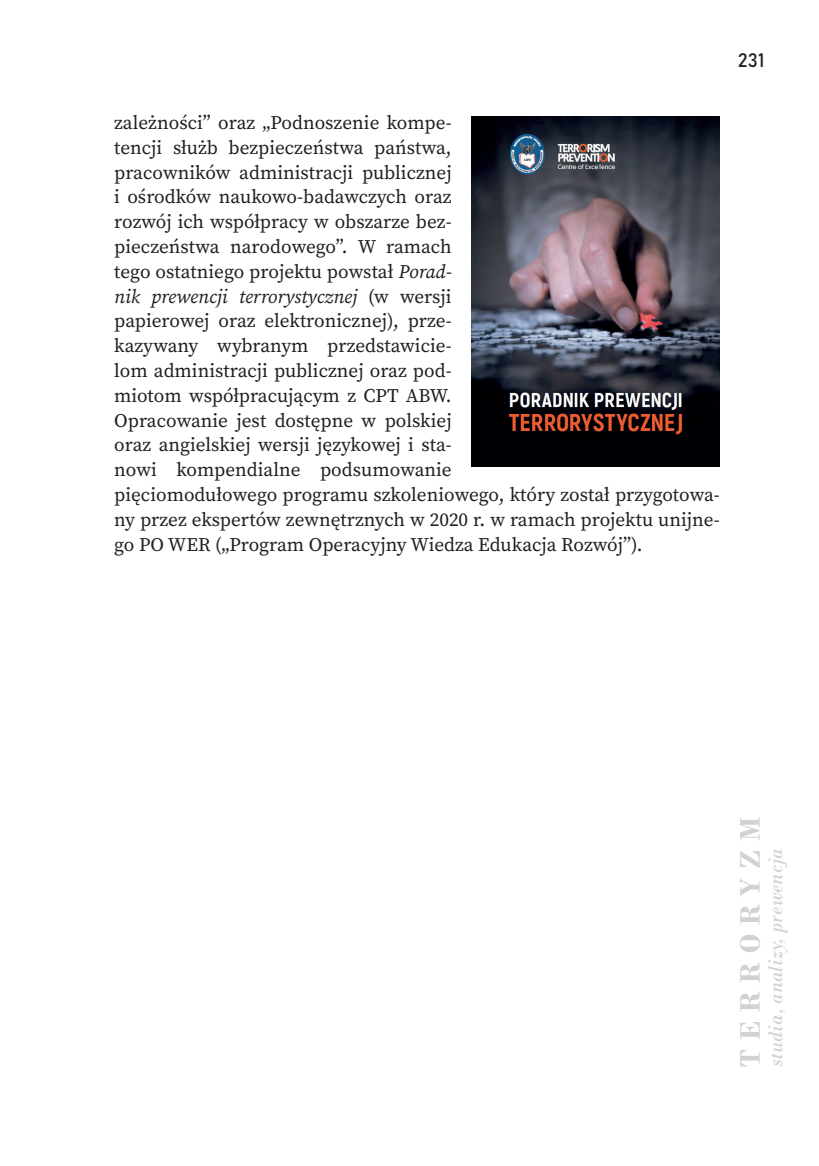
<style>
.page{position:relative;width:819px;height:1166px;background:#fff}
.page>*{position:absolute;margin:0;border:0;box-sizing:border-box;transform-origin:0 0}
.t1{font:700 29.75px "Bodoni";letter-spacing:.3em;color:#d1d2d4}
.t2{font:italic 21px "Bodoni";color:#d1d2d4}
.t3{font:19.25px/24.8px "Source Serif Variable";color:#231f20}
.t4{font:19.25px "Bahnschrift";color:#231f20}
.s1{font-style:italic}
</style>
<div class="page">
<img style="left:471px;top:117px;width:248px;height:349px">
<p class="t3" style="left:114px;top:110px;width:607px">zależności” oraz „Podnoszenie kompe-<br>tencji służb bezpieczeństwa państwa,<br>pracowników administracji publicznej<br>i ośrodków naukowo-badawczych oraz<br>rozwój ich współpracy w obszarze bez-<br>pieczeństwa narodowego”. W ramach<br>tego ostatniego projektu powstał <span class="s1">Porad-<br>nik prewencji terrorystycznej</span> (w wersji<br>papierowej oraz elektronicznej), prze-<br>kazywany wybranym przedstawicie-<br>lom administracji publicznej oraz pod-<br>miotom współpracującym z CPT ABW.<br>Opracowanie jest dostępne w polskiej<br>oraz angielskiej wersji językowej i sta-<br>nowi kompendialne podsumowanie<br>pięciomodułowego programu szkoleniowego, który został przygotowa&shy;ny przez ekspertów zewnętrznych w 2020 r. w ramach projektu unijne&shy;go PO WER („Program Operacyjny Wiedza Edukacja Rozwój”).</p>
<p class="t4" style="left:737px;top:46px;width:28px">231</p>
<h1 class="t1" style="left:732px;top:1067px;width:252px;rotate:-90deg">TERRORYZM</h1>
<p class="t2" style="left:763px;top:1067px;width:220px;rotate:-90deg">studia, analizy, prewencja</p>
</div>
